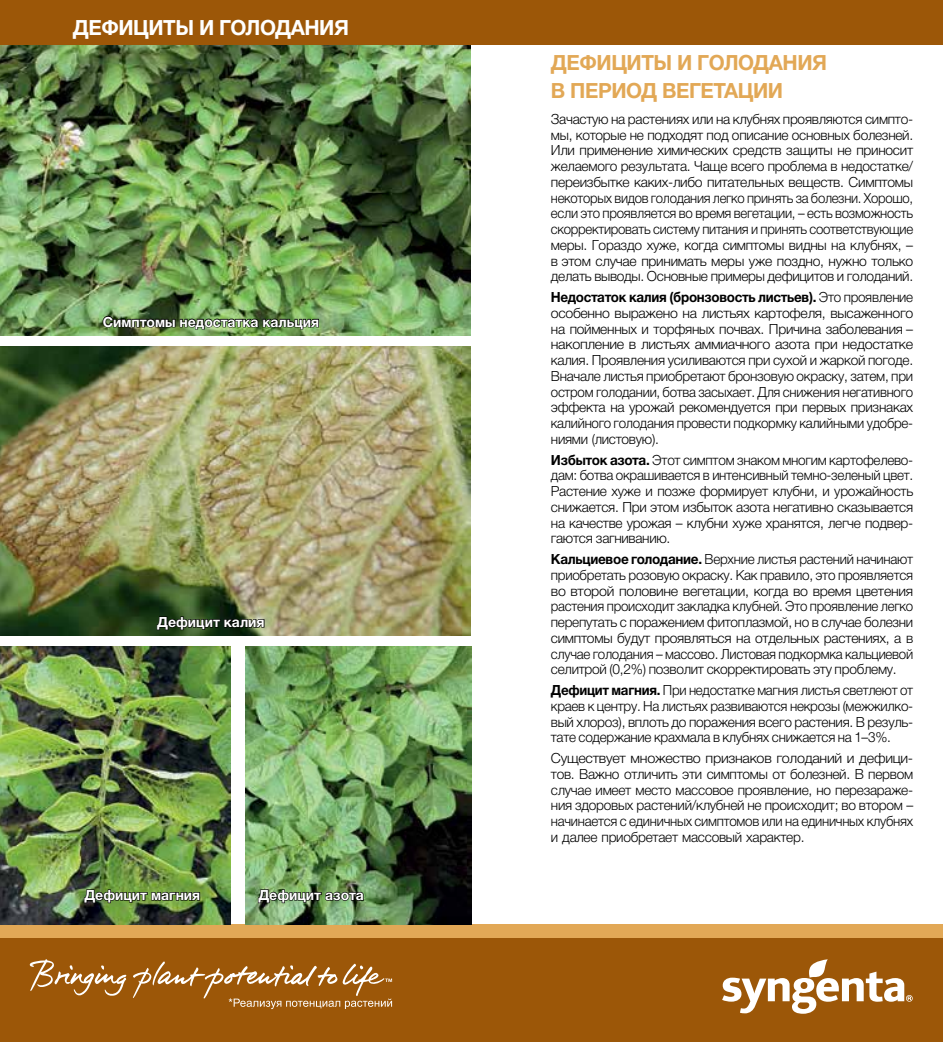
<style>
.page{position:relative;width:943px;height:1042px;background:#fff}
.page>*{position:absolute;margin:0;border:0;box-sizing:border-box;transform-origin:0 0}
.t1{font:700 21px/28px "Helvetica Neue Cyr";letter-spacing:-.02em;color:#e2a856}
.t2{font:700 21px "Helvetica Neue Cyr";letter-spacing:-.02em;color:#fff}
.t3{font:300 14px/15.8px "Helvetica Neue Cyr";letter-spacing:-.02em;color:#000;text-align:justify}
.t4{font:300 14px/15.8px "Helvetica Neue Cyr";letter-spacing:-.02em;color:#000;text-align:justify;scale:.96 1}
.t5{font:300 14px/15.8px "Helvetica Neue Cyr";letter-spacing:-.02em;color:#000;text-align:justify;scale:.95 1}
.t6{font:700 14px "Helvetica Neue Cyr";color:#fff}
.s1{font-weight:700}
</style>
<div class="page">
<div style="left:0;top:0;width:943px;height:45px;background:#9c5708"></div>
<div style="left:0;top:938px;width:943px;height:104px;background:#9c5708"></div>
<div style="left:0;top:925px;width:943px;height:13px;background:#e2a856"></div>
<svg style="left:722px;top:959px;width:190px;height:55px"></svg>
<svg style="left:30px;top:959px;width:96px;height:37px"></svg>
<svg style="left:133px;top:961px;width:259px;height:48px"></svg>
<img style="left:0;top:46px;width:470px;height:289px">
<img style="left:0;top:646px;width:230px;height:279px">
<img style="left:245px;top:646px;width:226px;height:279px">
<img style="left:0;top:346px;width:470px;height:289px">
<img style="left:102px;top:311px;width:217px;height:108px">
<img style="left:156px;top:616px;width:109px;height:103px">
<svg style="left:83px;top:884px;width:118px;height:24px;background:#4b682d"></svg>
<svg style="left:257px;top:889px;width:108px;height:15px;background:#425938"></svg>
<h1 class="t2" style="left:73px;top:16px;width:278px">ДЕФИЦИТЫ И ГОЛОДАНИЯ</h1>
<p class="t6" style="left:103px;top:314px;width:218px">Симптомы недостатка кальция</p>
<p class="t6" style="left:157px;top:614px;width:109px">Дефицит калия</p>
<p class="t6" style="left:84px;top:887px;width:117px">Дефицит магния</p>
<p class="t6" style="left:258px;top:887px;width:107px">Дефицит азота</p>
<h1 class="t1" style="left:551px;top:49px;width:278px">ДЕФИЦИТЫ И ГОЛОДАНИЯ<br>В ПЕРИОД ВЕГЕТАЦИИ</h1>
<p class="t3" style="left:551px;top:111px;width:364px">Зачастую на растениях или на клубнях проявляются симпто&shy;мы, которые не подходят под описание основных болезней.<br>Или применение химических средств защиты не приносит желаемого результата. Чаще всего проблема в недостатке/ переизбытке каких-либо питательных веществ. Симптомы некоторых видов голодания легко принять за болезни. Хорошо, если это проявляется во время вегетации, – есть возможность скорректировать систему питания и принять соответствующие меры. Гораздо хуже, когда симптомы видны на клубнях, – в этом случае принимать меры уже поздно, нужно только делать выводы. Основные примеры дефицитов и голоданий.</p>
<p class="t4" style="left:551px;top:289px;width:379px"><span class="s1">Недостаток калия (бронзовость листьев).</span> Это проявление особенно выражено на листьях картофеля, высаженного на пойменных и торфяных почвах. Причина заболевания – накопление в листьях аммиачного азота при недостатке калия. Проявления усиливаются при сухой и жаркой погоде.<br>Вначале листья приобретают бронзовую окраску, затем, при остром голодании, ботва засыхает. Для снижения негативного эффекта на урожай рекомендуется при первых признаках калийного голодания провести подкормку калийными удобре&shy;ниями (листовую).</p>
<p class="t3" style="left:551px;top:452px;width:364px"><span class="s1">Избыток азота.</span> Этот симптом знаком многим картофелево&shy;дам: ботва окрашивается в интенсивный темно-зеленый цвет.<br>Растение хуже и позже формирует клубни, и урожайность снижается. При этом избыток азота негативно сказывается на качестве урожая – клубни хуже хранятся, легче подвер&shy;гаются загниванию.</p>
<p class="t4" style="left:551px;top:551px;width:379px"><span class="s1">Кальциевое голодание.</span> Верхние листья растений начинают приобретать розовую окраску. Как правило, это проявляется во второй половине вегетации, когда во время цветения растения происходит закладка клубней. Это проявление легко перепутать с поражением фитоплазмой, но в случае болезни симптомы будут проявляться на отдельных растениях, а в случае голодания – массово. Листовая подкормка кальциевой селитрой (0,2%) позволит скорректировать эту проблему.</p>
<p class="t5" style="left:551px;top:682px;width:383px"><span class="s1">Дефицит магния.</span> При недостатке магния листья светлеют от краев к центру. На листьях развиваются некрозы (межжилко&shy;вый хлороз), вплоть до поражения всего растения. В резуль&shy;тате содержание крахмала в клубнях снижается на 1–3%.</p>
<p class="t3" style="left:551px;top:750px;width:364px">Существует множество признаков голоданий и дефици&shy;тов. Важно отличить эти симптомы от болезней. В первом случае имеет место массовое проявление, но перезараже&shy;ния здоровых растений/клубней не происходит; во втором – начинается с единичных симптомов или на единичных клубнях и далее приобретает массовый характер.</p>
</div>
